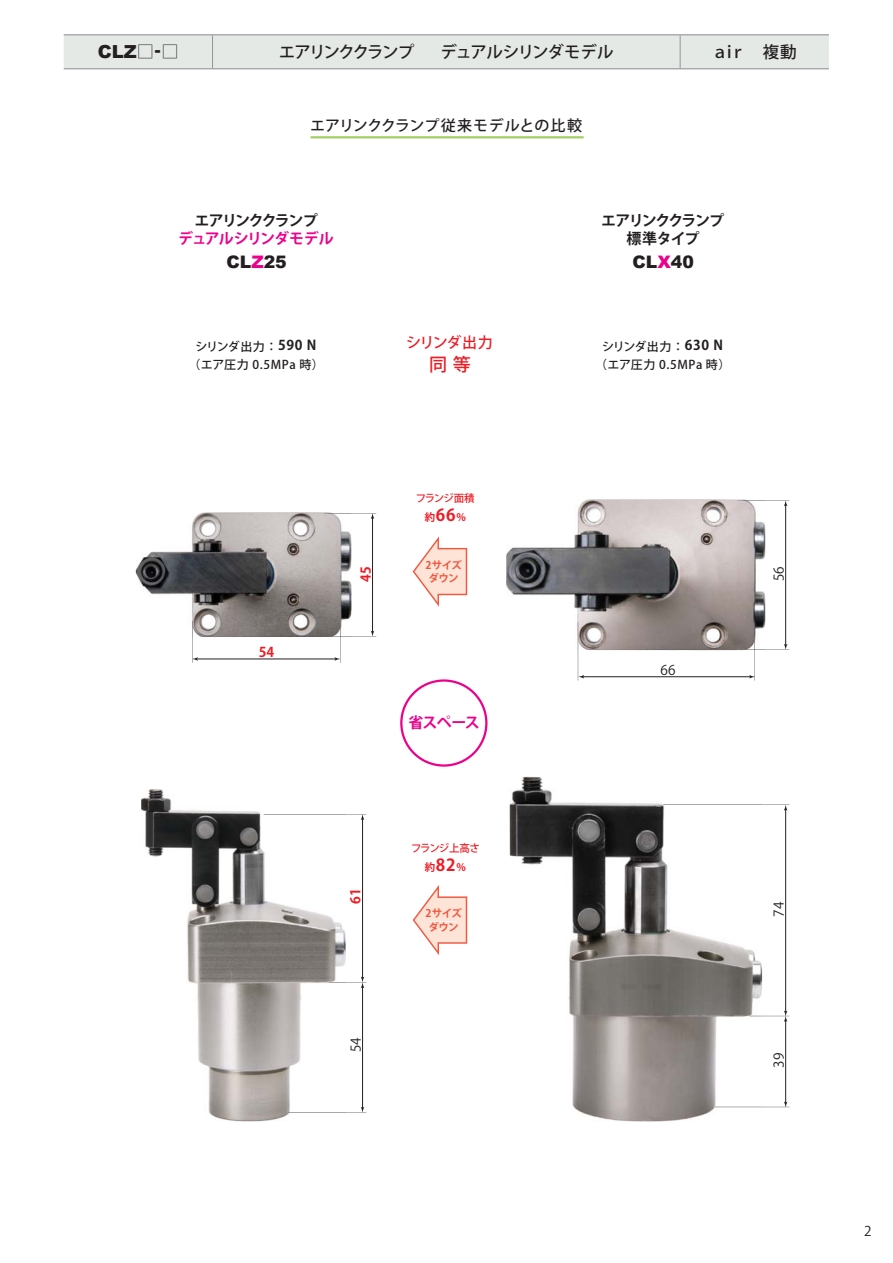
<style>
.page{position:relative;width:893px;height:1263px;background:#fff}
.page>*{position:absolute;margin:0;border:0;box-sizing:border-box;transform-origin:0 0}
.t1{font:900 18px "Arial";color:#231f20}
.t2{font:18px "Koz Go Pro Medium 90 msp RKSJ H";color:#ed1c24}
.t3{font:900 17.25px "Arial";color:#231f20}
.t4{font:16.5px "Koz Go Pro Medium 90 msp RKSJ H";letter-spacing:-.09em;color:#231f20}
.t5{font:15px/18px "Koz Go Pro Bold 90 msp RKSJ H";letter-spacing:-.09em;color:#231f20;text-align:center}
.t6{font:15px "Koz Go Pro Medium 90 msp RKSJ H";letter-spacing:-.01em;color:#231f20}
.t7{font:15px "Koz Go Pro Bold 90 msp RKSJ H";letter-spacing:-.065em;color:#ec008c}
.t8{font:15px "Koz Go Pro Medium 90 msp RKSJ H";letter-spacing:-.07em;color:#ed1c24}
.t9{font:13.5px "Koz Go Pro Regular 90 msp RKSJ H";color:#231f20}
.t10{font:13.5px "Koz Go Pro Bold 90 msp RKSJ H";color:#ed1c24}
.t11{font:12px/18.8px "Koz Go Pro Medium 90 msp RKSJ H";letter-spacing:.04em;color:#231f20;text-align:center}
.t12{font:10.5px/13.5px "Koz Go Pro Bold 90 msp RKSJ H";letter-spacing:-.04em;color:#f1553b}
.t13{font:10.5px "Koz Go Pro Bold 90 msp RKSJ H";color:#ed1c24}
.t14{font:10.5px "Koz Go Pro Medium 90 msp RKSJ H";letter-spacing:-.07em;color:#ed1c24}
.t15{font:10.5px "Koz Go Pro Medium 90 msp RKSJ H";letter-spacing:-.09em;color:#ed1c24}
.s1{font-family:"Koz Go Pro Extra Light 90 msp RKSJ H";font-weight:400;font-size:17.25px}
.s2{font-size:17.25px}
.s3{color:#ec008c}
.s4{font-family:"Koz Go Pro Bold 90 msp RKSJ H";font-size:13.5px}
.s5{font-size:16.5px}
</style>
<div class="page">
<div style="left:64px;top:35px;width:765px;height:33px;background:#e4e9e6"></div>
<hr style="left:212px;top:35px;width:1px;height:33px;background:#939598">
<hr style="left:680px;top:35px;width:1px;height:33px;background:#939598">
<hr style="left:64px;top:34px;width:765px;height:1px;background:#939598">
<hr style="left:64px;top:68px;width:765px;height:1px;background:#939598">
<hr style="left:785px;top:1020px;width:1px;height:83px;background:#231f20">
<svg style="left:762px;top:1102px;width:27px;height:6px"></svg>
<hr style="left:785px;top:809px;width:1px;height:203px;background:#231f20">
<svg style="left:784px;top:805px;width:4px;height:6px"></svg>
<hr style="left:362px;top:818px;width:1px;height:161px;background:#231f20">
<svg style="left:346px;top:814px;width:20px;height:6px"></svg>
<hr style="left:362px;top:986px;width:1px;height:123px;background:#231f20">
<svg style="left:346px;top:1107px;width:20px;height:6px"></svg>
<hr style="left:785px;top:504px;width:1px;height:142px;background:#231f20">
<hr style="left:372px;top:517px;width:1px;height:116px;background:#231f20">
<hr style="left:582px;top:677px;width:169px;height:1px;background:#231f20">
<hr style="left:196px;top:659px;width:140px;height:1px;background:#231f20">
<img style="left:506px;top:499px;width:259px;height:151px">
<svg style="left:737px;top:500px;width:52px;height:6px"></svg>
<svg style="left:737px;top:635px;width:52px;height:46px"></svg>
<svg style="left:578px;top:622px;width:6px;height:59px"></svg>
<img style="left:136px;top:512px;width:215px;height:125px">
<svg style="left:324px;top:513px;width:52px;height:6px"></svg>
<svg style="left:192px;top:621px;width:6px;height:42px"></svg>
<svg style="left:324px;top:621px;width:52px;height:42px"></svg>
<img style="left:509px;top:777px;width:253px;height:344px">
<img style="left:715px;top:1107px;width:47px;height:1px">
<svg style="left:749px;top:1011px;width:40px;height:11px"></svg>
<img style="left:663px;top:805px;width:99px;height:1px">
<img style="left:141px;top:789px;width:205px;height:332px">
<img style="left:264px;top:814px;width:82px;height:1px">
<img style="left:288px;top:1112px;width:58px;height:1px">
<svg style="left:323px;top:977px;width:43px;height:11px"></svg>
<svg style="left:413px;top:885px;width:54px;height:70px"></svg>
<div style="left:426px;top:908px;width:36px;height:10px;background:#fee3d7"></div>
<div style="left:429px;top:922px;width:29px;height:9px;background:#fee3d7"></div>
<div style="left:400px;top:679px;width:87px;height:88px;border:2px solid #ec008c;border-radius:50%"></div>
<svg style="left:413px;top:536px;width:54px;height:71px"></svg>
<div style="left:426px;top:560px;width:36px;height:9px;background:#fee3d7"></div>
<div style="left:429px;top:573px;width:29px;height:10px;background:#fee3d7"></div>
<hr style="left:310px;top:136px;width:274px;height:2px;background:#a3cf62">
<h1 class="t1" style="left:98px;top:38px;width:82px">CLZ<span class="s1">□</span><span class="s2">-</span><span class="s1">□</span></h1>
<h3 class="t4" style="left:279px;top:46px;width:358px">エアリンククランプ 　デュアルシリンダモデル 　</h3>
<h3 class="t4" style="left:712px;top:46px;width:86px">ａｉｒ　複動</h3>
<p class="t6" style="left:310px;top:120px;width:273px">エアリンククランプ従来モデルとの比較</p>
<p class="t5" style="left:195px;top:213px;width:125px">エアリンククランプ</p>
<p class="t7" style="left:178px;top:233px;width:157px">デュアルシリンダモデル</p>
<p class="t5" style="left:601px;top:213px;width:125px">エアリンククランプ標準タイプ</p>
<h2 class="t3" style="left:226px;top:249px;width:62px">CL<span class="s3">Z</span>25</h2>
<h2 class="t3" style="left:632px;top:249px;width:63px">CL<span class="s3">X</span>40</h2>
<p class="t11" style="left:189px;top:338px;width:137px">シリンダ出力：<span class="s4">590 N</span>（エア圧力 0.5MPa 時）</p>
<p class="t8" style="left:406px;top:337px;width:88px">シリンダ出力</p>
<h1 class="t2" style="left:429px;top:357px;width:43px">同 等</h1>
<p class="t11" style="left:595px;top:338px;width:137px">シリンダ出力：<span class="s4">630 N</span>（エア圧力 0.5MPa 時）</p>
<p class="t15" style="left:416px;top:494px;width:60px">フランジ面積</p>
<p class="t13" style="left:425px;top:514px;width:42px">約<span class="s5">66</span>%</p>
<p class="t10" style="left:259px;top:647px;width:17px">54</p>
<p class="t12" style="left:425px;top:559px;width:38px">2サイズダウン</p>
<p class="t10" style="left:360px;top:582px;width:17px;rotate:-90deg">45</p>
<p class="t9" style="left:774px;top:581px;width:16px;rotate:-90deg">56</p>
<p class="t10" style="left:350px;top:904px;width:17px;rotate:-90deg">61</p>
<p class="t9" style="left:350px;top:1052px;width:16px;rotate:-90deg">54</p>
<p class="t7" style="left:408px;top:717px;width:73px">省スペース</p>
<p class="t14" style="left:411px;top:844px;width:70px">フランジ上高さ</p>
<p class="t13" style="left:425px;top:864px;width:42px">約<span class="s5">82</span>%</p>
<p class="t12" style="left:425px;top:908px;width:38px">2サイズダウン</p>
<p class="t9" style="left:661px;top:665px;width:16px">66</p>
<p class="t9" style="left:773px;top:917px;width:16px;rotate:-90deg">74</p>
<p class="t9" style="left:773px;top:1068px;width:16px;rotate:-90deg">39</p>
<p class="t9" style="left:864px;top:1226px;width:9px">2</p>
</div>
